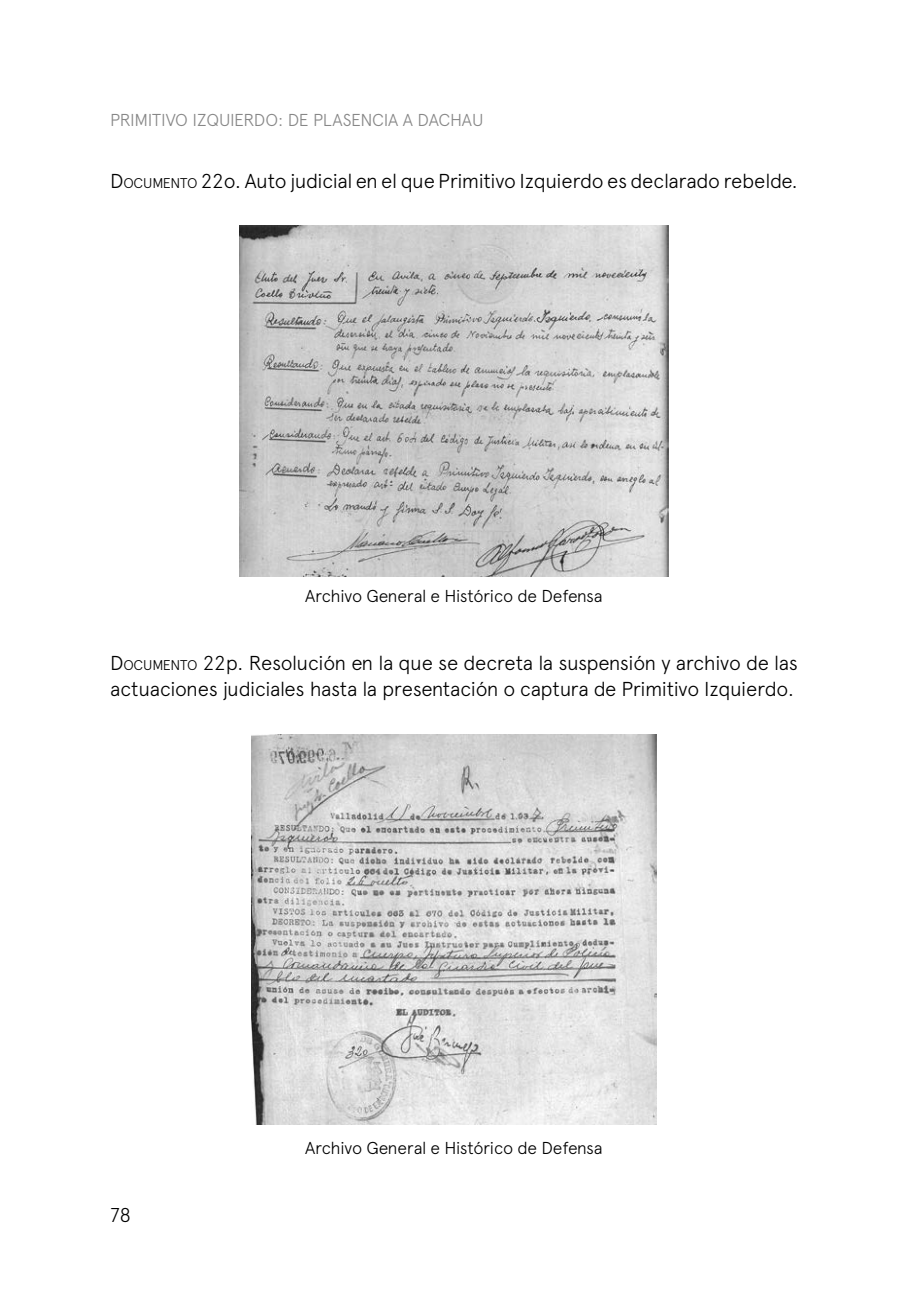
<style>
.page{position:relative;width:908px;height:1304px;background:#fff}
.page>*{position:absolute;margin:0;border:0;box-sizing:border-box;transform-origin:0 0}
.t1{font:300 20.2px/25.8px "Apercu Pro";letter-spacing:-.02em;color:#000}
.t2{font:300 20px "Apercu Pro";color:#000}
.t3{font:300 17.2px "Apercu Pro";letter-spacing:-.02em;color:#000}
.t4{font:300 17.2px "Apercu Pro";letter-spacing:-.015em;color:#878787}
.s1{font-style:inherit}
.s2{font-size:14px}
</style>
<div class="page">
<img style="left:239px;top:225px;width:429px;height:351px">
<img style="left:251px;top:734px;width:405px;height:391px">
<p class="t4" style="left:110px;top:107px;width:375px">PRIMITIVO IZQUIERDO: DE PLASENCIA A DACHAU</p>
<p class="t1" style="left:110px;top:166px;width:688px"><span class="s1">D</span><span class="s2">OCUM ENTO</span> <span class="s1">22</span>o. Auto judicial en el que Primitivo Izquierdo es declarado rebelde.</p>
<p class="t3" style="left:305px;top:583px;width:299px">Archivo General e Histórico de Defensa</p>
<p class="t1" style="left:110px;top:648px;width:689px"><span class="s1">D</span><span class="s2">OCUM ENTO</span> <span class="s1">22</span>p. Resolución en la que se decreta la suspensión y archivo de las actuaciones judiciales hasta la presentación o captura de Primitivo Izquierdo.</p>
<p class="t2" style="left:110px;top:1200px;width:23px">78</p>
<p class="t3" style="left:305px;top:1135px;width:299px">Archivo General e Histórico de Defensa</p>
</div>
